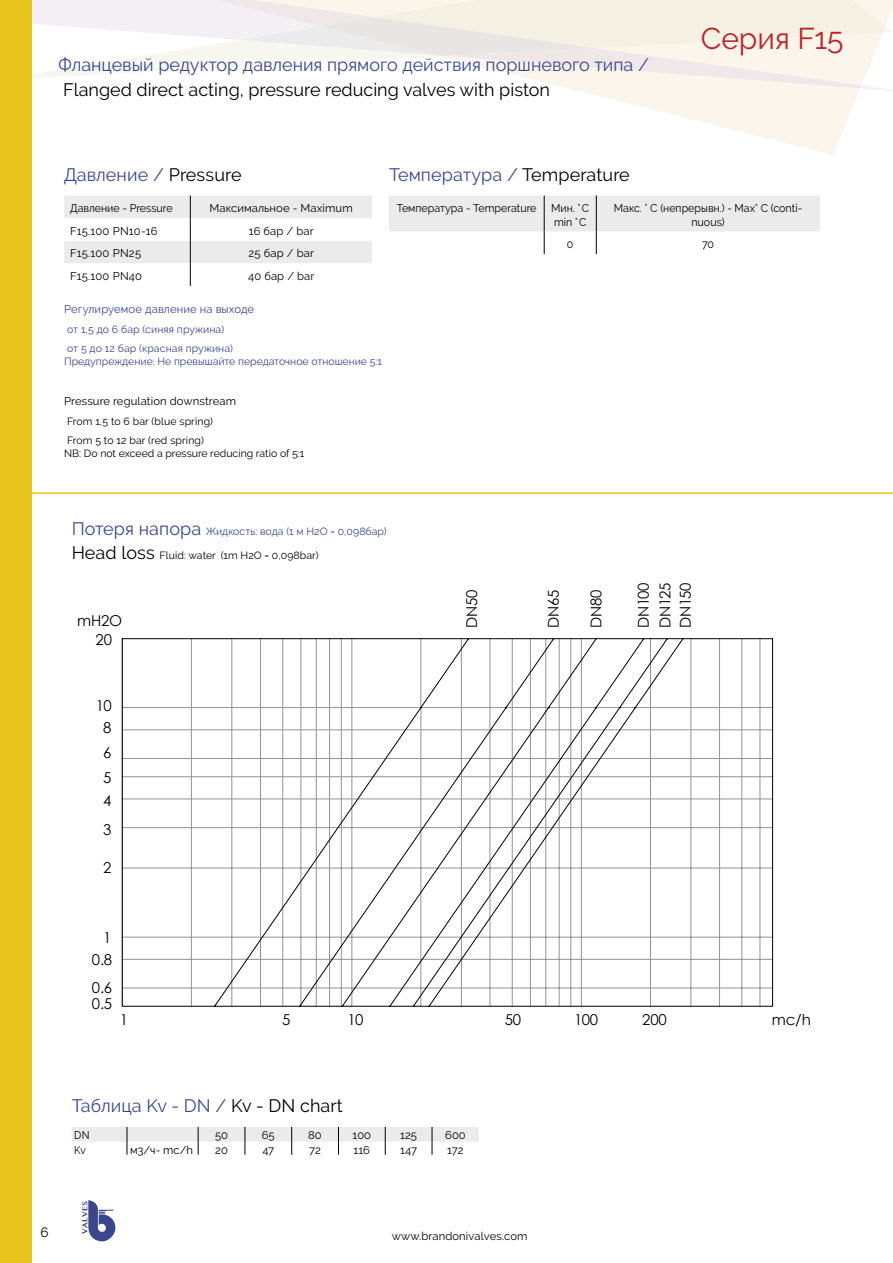
<style>
.page{position:relative;width:893px;height:1263px;background:#fff}
.page>*{position:absolute;margin:0;border:0;box-sizing:border-box;transform-origin:0 0}
.t1{font:30px "Raleway";color:#c02327}
.t2{font:18px "Raleway";color:#3a478c}
.t3{font:18px "Raleway";color:#000}
.t4{font:15px "Century Gothic";letter-spacing:-.015em;color:#000}
.t5{font:13.5px "Raleway";color:#000}
.t6{font:11.25px "Raleway";color:#000}
.t7{font:11.25px/13.5px "Raleway";color:#000;scale:.95 1}
.t8{font:11.25px "Raleway";letter-spacing:.02em;color:#000}
.t9{font:11.25px "Raleway";letter-spacing:.01em;color:#3a478c}
.t10{font:11.25px "Raleway";color:#000;scale:.9 1}
.t11{font:10.5px/19.5px "Raleway";color:#3a478c}
.t12{font:10.5px/19.5px "Raleway";color:#000}
.t13{font:700 7.8px "Lao MN";color:#3a478b}
.s1{color:#000}
.s2{font-size:18px}
</style>
<div class="page">
<svg style="left:585px;top:92px;width:274px;height:62px;fill:#fcf5ec"></svg>
<svg style="left:32px;top:0;width:861px;height:92px"></svg>
<svg style="left:165px;top:0;width:697px;height:88px"></svg>
<svg style="left:239px;top:0;width:647px;height:56px;background:#f3efe6"></svg>
<svg style="left:64px;top:196px;width:308px;height:90px"></svg>
<svg style="left:389px;top:196px;width:431px;height:58px"></svg>
<svg style="left:121px;top:638px;width:652px;height:369px"></svg>
<svg style="left:419px;top:706px;width:218px;height:3px"></svg>
<svg style="left:72px;top:1127px;width:407px;height:28px"></svg>
<hr style="left:0;top:492px;width:893px;height:2px;background:#e8c41e">
<div style="left:0;top:0;width:32px;height:1263px;background:#e8c41e"></div>
<svg style="left:88px;top:1200px;width:27px;height:41px"></svg>
<h2 class="t2" style="left:59px;top:54px;width:592px">Фланцевый редуктор давления прямого действия поршневого типа /</h2>
<h2 class="t3" style="left:63px;top:79px;width:488px">Flanged direct acting, pressure reducing valves with piston</h2>
<h1 class="t1" style="left:701px;top:21px;width:144px">Серия F15</h1>
<h2 class="t2" style="left:64px;top:164px;width:179px">Давление / <span class="s1">Pressure</span></h2>
<p class="t7" style="left:70px;top:201px;width:109px">Давление - Pressure</p>
<p class="t6" style="left:210px;top:202px;width:145px">Максимальное - Maximum</p>
<p class="t8" style="left:70px;top:224px;width:89px">F15.100 PN10-16</p>
<p class="t6" style="left:249px;top:224px;width:66px">16 бар / bar</p>
<p class="t8" style="left:70px;top:247px;width:72px">F15.100 PN25</p>
<p class="t6" style="left:249px;top:247px;width:67px">25 бар / bar</p>
<p class="t8" style="left:70px;top:269px;width:74px">F15.100 PN40</p>
<p class="t6" style="left:248px;top:269px;width:68px">40 бар / bar</p>
<h2 class="t2" style="left:389px;top:164px;width:242px">Температура / <span class="s1">Temperature</span></h2>
<p class="t7" style="left:397px;top:201px;width:149px">Температура - Temperature</p>
<p class="t7" style="left:551px;top:201px;width:41px">Мин. ° C min ° C</p>
<p class="t7" style="left:614px;top:201px;width:200px;text-align:center">Макс. ° C (непрерывн.) - Max° C (conti&shy;nuous)</p>
<p class="t7" style="left:567px;top:237px;width:8px">0</p>
<p class="t7" style="left:702px;top:237px;width:14px">70</p>
<p class="t9" style="left:64px;top:303px;width:192px">Регулируемое давление на выходе</p>
<p class="t11" style="left:67px;top:319px;width:168px">от 1,5 до 6 бар (синяя пружина) от 5 до 12 бар (красная пружина)</p>
<p class="t11" style="left:64px;top:352px;width:319px">Предупреждение: Не превышайте передаточное отношение 5:1</p>
<p class="t6" style="left:64px;top:395px;width:173px">Pressure regulation downstream</p>
<p class="t12" style="left:67px;top:411px;width:148px">From 1,5 to 6 bar (blue spring)<br>From 5 to 12 bar (red spring)</p>
<p class="t12" style="left:64px;top:443px;width:242px">NB: Do not exceed a pressure reducing ratio of 5:1</p>
<p class="t11" style="left:72px;top:521px;width:316px"><span class="s2">Потеря напора</span> Жидкость: вода (1 м H2O = 0,098бар)</p>
<p class="t12" style="left:72px;top:545px;width:248px"><span class="s2">Head loss</span> Fluid: water (1m H2O = 0,098bar)</p>
<h3 class="t4" style="left:77px;top:611px;width:47px">mH2O</h3>
<h3 class="t4" style="left:95px;top:631px;width:18px">20</h3>
<h3 class="t4" style="left:96px;top:696px;width:17px">10</h3>
<h3 class="t4" style="left:103px;top:718px;width:10px">8</h3>
<h3 class="t4" style="left:103px;top:743px;width:10px">6</h3>
<h3 class="t4" style="left:103px;top:769px;width:10px">5</h3>
<h3 class="t4" style="left:103px;top:792px;width:10px">4</h3>
<h3 class="t4" style="left:103px;top:821px;width:10px">3</h3>
<h3 class="t4" style="left:103px;top:859px;width:10px">2</h3>
<h3 class="t4" style="left:103px;top:929px;width:10px">1</h3>
<h3 class="t4" style="left:92px;top:950px;width:22px">0.8</h3>
<h3 class="t4" style="left:92px;top:978px;width:22px">0.6</h3>
<h3 class="t4" style="left:92px;top:994px;width:22px">0.5</h3>
<h3 class="t4" style="left:463px;top:628px;width:40px;rotate:-90deg">DN50</h3>
<h3 class="t4" style="left:544px;top:628px;width:40px;rotate:-90deg">DN65</h3>
<h3 class="t4" style="left:587px;top:628px;width:40px;rotate:-90deg">DN80</h3>
<h3 class="t4" style="left:634px;top:628px;width:47px;rotate:-90deg">DN100</h3>
<h3 class="t4" style="left:656px;top:628px;width:47px;rotate:-90deg">DN125</h3>
<h3 class="t4" style="left:676px;top:628px;width:47px;rotate:-90deg">DN150</h3>
<h3 class="t4" style="left:120px;top:1010px;width:10px">1</h3>
<h3 class="t4" style="left:282px;top:1010px;width:10px">5</h3>
<h3 class="t4" style="left:642px;top:1010px;width:26px">200</h3>
<h3 class="t4" style="left:348px;top:1010px;width:17px">10</h3>
<h3 class="t4" style="left:505px;top:1010px;width:18px">50</h3>
<h3 class="t4" style="left:772px;top:1010px;width:40px">mc/h</h3>
<h3 class="t4" style="left:574px;top:1010px;width:26px">100</h3>
<h2 class="t2" style="left:72px;top:1095px;width:273px">Таблица Kv - DN / <span class="s1">Kv - DN chart</span></h2>
<p class="t10" style="left:74px;top:1128px;width:18px">DN</p>
<p class="t6" style="left:215px;top:1128px;width:15px">50</p>
<p class="t6" style="left:262px;top:1128px;width:14px">65</p>
<p class="t6" style="left:308px;top:1128px;width:15px">80</p>
<p class="t6" style="left:353px;top:1128px;width:20px">100</p>
<p class="t6" style="left:400px;top:1128px;width:18px">125</p>
<p class="t6" style="left:445px;top:1128px;width:22px">600</p>
<p class="t10" style="left:74px;top:1143px;width:15px">Kv</p>
<p class="t6" style="left:130px;top:1143px;width:65px">м3/ч- mc/h</p>
<p class="t6" style="left:215px;top:1143px;width:14px">20</p>
<p class="t6" style="left:262px;top:1143px;width:13px">47</p>
<p class="t6" style="left:309px;top:1143px;width:13px">72</p>
<p class="t6" style="left:354px;top:1143px;width:18px">116</p>
<p class="t6" style="left:400px;top:1143px;width:18px">147</p>
<p class="t6" style="left:447px;top:1143px;width:18px">172</p>
<p class="t13" style="left:80px;top:1233px;width:34px;rotate:-90deg">VALVES</p>
<p class="t5" style="left:40px;top:1225px;width:10px">6</p>
<p class="t6" style="left:392px;top:1229px;width:137px">www.brandonivalves.com</p>
</div>
